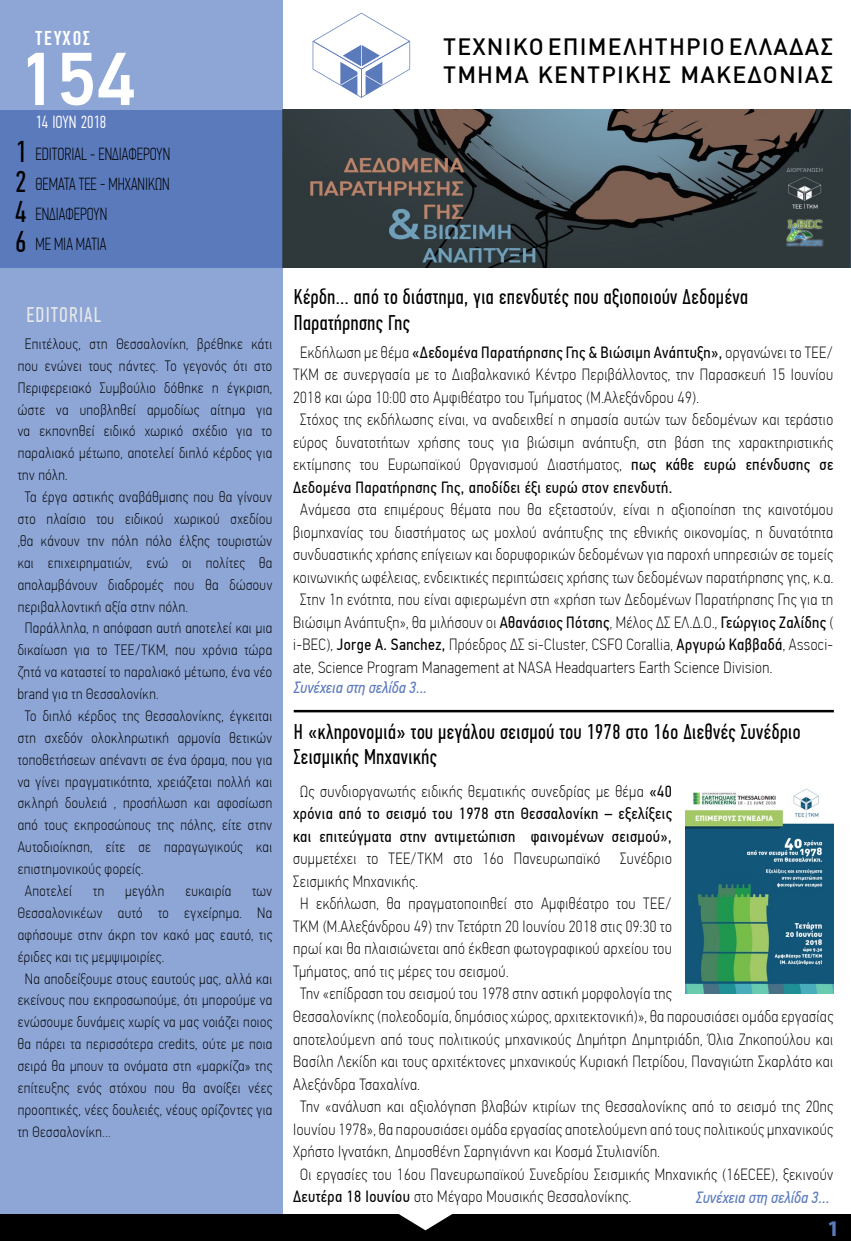
<style>
.page{position:relative;width:851px;height:1241px;background:#fff}
.page>*{position:absolute;margin:0;border:0;box-sizing:border-box;transform-origin:0 0}
.t1{font:500 75px "PF Din Text Pro";color:#fff}
.t2{font:30px/29.9px "PF Din Text Comp Pro";color:#000;text-align:justify}
.t3{font:500 23.12px/27.8px "DIN Greek";letter-spacing:.05em;color:#000}
.t4{font:700 22.5px "Myriad Pro";color:#5b7abc}
.t5{font:21.25px/25.5px "PF Din Text Comp Pro";letter-spacing:.025em;color:#000}
.t6{font:21.25px "PF Din Text Comp Pro";letter-spacing:.055em;color:#e6e7e8}
.t7{font:500 20px "PF Din Text Comp Pro";letter-spacing:.1em;color:#fff}
.t8{font:100 17.5px/30px "PF Din Text Comp Pro";color:#000}
.t9{font:300 17.5px "PF Din Text Comp Pro";color:#fff}
.t10{font:100 16.25px "PF Din Text Cond Pro";letter-spacing:.025em;color:#000}
.t11{font:16.25px/22.5px "PF Din Text Cond Pro";letter-spacing:.025em;color:#000;text-align:center}
.t12{font:italic 16.25px "PF Din Text Cond Pro";color:#5b7abc}
.t13{font:100 15px "PF Din Text Cond Pro";letter-spacing:.025em;color:#000}
.s1{font-weight:100}
.s2{font-weight:400}
</style>
<div class="page">
<div style="left:0;top:0;width:282px;height:1240px;background:#8ea6d6"></div>
<div style="left:0;top:110px;width:850px;height:157px;background:#5b7abc"></div>
<div style="left:0;top:1214px;width:850px;height:26px;background:#000"></div>
<svg style="left:312px;top:13px;width:98px;height:85px"></svg>
<svg style="left:399px;top:1214px;width:53px;height:16px"></svg>
<hr style="left:294px;top:709px;width:539px;height:3px;background:#000">
<img style="left:685px;top:788px;width:148px;height:204px">
<img style="left:282px;top:110px;width:568px;height:157px">
<p class="t7" style="left:35px;top:27px;width:56px">ΤΕΥΧΟΣ</p>
<h1 class="t1" style="left:18px;top:34px;width:120px">154</h1>
<p class="t9" style="left:35px;top:112px;width:72px">14 ΙΟΥΝ 2018</p>
<h2 class="t2" style="left:15px;top:137px;width:13px">1<br>2<br>4<br>6</h2>
<p class="t8" style="left:35px;top:139px;width:136px">EDITORIAL - ΕΝΔΙΑΦΕΡΟΥΝ<br>Θέματα τεε - μηχανι κων<br>ΕΝΔΙΑΦΕΡΟΥΝ<br>ME MIA MATIA</p>
<h3 class="t6" style="left:27px;top:302px;width:76px">EDITORIAL</h3>
<p class="t13" style="left:25px;top:335px;width:249px">Επιτέλους, στη Θεσσαλονίκη, βρέθηκε κάτι</p>
<p class="t13" style="left:18px;top:357px;width:256px">που ενώνει τους πάντες. Το γεγονός ότι στο</p>
<p class="t13" style="left:18px;top:379px;width:256px">Περιφερειακό Συμβούλιο δόθηκε η έγκριση,</p>
<p class="t13" style="left:18px;top:401px;width:256px">ώστε να υποβληθεί αρμοδίως αίτημα για</p>
<p class="t13" style="left:18px;top:422px;width:256px">να εκπονηθεί ειδικό χωρικό σχέδιο για το</p>
<p class="t13" style="left:18px;top:444px;width:256px">παραλιακό μέτωπο, αποτελεί διπλό κέρδος για</p>
<p class="t13" style="left:18px;top:466px;width:51px">την πόλη.</p>
<p class="t13" style="left:25px;top:488px;width:249px">Τα έργα αστικής αναβάθμισης που θα γίνουν</p>
<p class="t13" style="left:18px;top:510px;width:256px">στο πλαίσιο του ειδικού χωρικού σχεδίου</p>
<p class="t13" style="left:18px;top:532px;width:256px">,θα κάνουν την πόλη πόλο έλξης τουριστών</p>
<p class="t13" style="left:18px;top:554px;width:256px">και επιχειρηματιών, ενώ οι πολίτες θα</p>
<p class="t13" style="left:18px;top:576px;width:256px">απολαμβάνουν διαδρομές που θα δώσουν</p>
<p class="t13" style="left:18px;top:597px;width:171px">περιβαλλοντική αξία στην πόλη.</p>
<p class="t13" style="left:25px;top:619px;width:249px">Παράλληλα, η απόφαση αυτή αποτελεί και μια</p>
<p class="t13" style="left:18px;top:641px;width:256px">δικαίωση για το ΤΕΕ/ΤΚΜ, που χρόνια τώρα</p>
<p class="t13" style="left:18px;top:663px;width:256px">ζητά να καταστεί το παραλιακό μέτωπο, ένα νέο</p>
<p class="t13" style="left:18px;top:685px;width:142px">brand για τη Θεσσαλονίκη.</p>
<p class="t13" style="left:25px;top:707px;width:249px">Το διπλό κέρδος της Θεσσαλονίκης, έγκειται</p>
<p class="t13" style="left:18px;top:729px;width:256px">στη σχεδόν ολοκληρωτική αρμονία θετικών</p>
<p class="t13" style="left:18px;top:750px;width:256px">τοποθετήσεων απέναντι σε ένα όραμα, που για</p>
<p class="t13" style="left:18px;top:772px;width:256px">να γίνει πραγματικότητα, χρειάζεται πολλή και</p>
<p class="t13" style="left:18px;top:794px;width:256px">σκληρή δουλειά , προσήλωση και αφοσίωση</p>
<p class="t13" style="left:18px;top:816px;width:256px">από τους εκπροσώπους της πόλης, είτε στην</p>
<p class="t13" style="left:18px;top:838px;width:256px">Αυτοδιοίκηση, είτε σε παραγωγικούς και</p>
<p class="t13" style="left:18px;top:860px;width:127px">επιστημονικούς φορείς.</p>
<p class="t13" style="left:25px;top:882px;width:49px">Αποτελεί</p>
<p class="t13" style="left:93px;top:882px;width:13px">τη</p>
<p class="t13" style="left:125px;top:882px;width:41px">μεγάλη</p>
<p class="t13" style="left:185px;top:882px;width:47px">ευκαιρία</p>
<p class="t13" style="left:252px;top:882px;width:21px">των</p>
<p class="t13" style="left:18px;top:904px;width:256px">Θεσσαλονικέων αυτό το εγχείρημα. Να</p>
<p class="t13" style="left:18px;top:925px;width:256px">αφήσουμε στην άκρη τον κακό μας εαυτό, τις</p>
<p class="t13" style="left:18px;top:947px;width:148px">έριδες και τις μεμψιμοιρίες.</p>
<p class="t13" style="left:25px;top:969px;width:249px">Να αποδείξουμε στους εαυτούς μας, αλλά και</p>
<p class="t13" style="left:18px;top:991px;width:256px">εκείνους που εκπροσωπούμε, ότι μπορούμε να</p>
<p class="t13" style="left:18px;top:1013px;width:256px">ενώσουμε δυνάμεις χωρίς να μας νοιάζει ποιος</p>
<p class="t13" style="left:18px;top:1035px;width:256px">θα πάρει τα περισσότερα credits, ούτε με ποια</p>
<p class="t13" style="left:18px;top:1057px;width:256px">σειρά θα μπουν τα ονόματα στη «μαρκίζα» της</p>
<p class="t13" style="left:18px;top:1079px;width:256px">επίτευξης ενός στόχου που θα ανοίξει νέες</p>
<p class="t13" style="left:18px;top:1100px;width:256px">προοπτικές, νέες δουλειές, νέους ορίζοντες για</p>
<p class="t13" style="left:18px;top:1122px;width:94px">τη Θεσσαλονίκη…</p>
<h3 class="t3" style="left:443px;top:33px;width:391px">ΤΕΧΝΙΚΟ ΕΠΙΜΕΛΗΤΗΡΙΟ ΕΛΛΑΔΑΣ<br>ΤΜΗΜΑ ΚΕΝΤΡΙΚΗΣ ΜΑΚΕΔΟΝΙΑΣ</h3>
<h3 class="t5" style="left:294px;top:284px;width:456px">Κέρδη… από το διάστημα, για επενδυτές που αξιοποιούν Δεδομένα<br>Παρατήρησης Γης</h3>
<p class="t11" style="left:300px;top:341px;width:534px"><span class="s1">Εκδήλωση με θέμα</span> «Δεδομένα Παρατήρησης Γης &amp; Βιώσιμη Ανάπτυξη», <span class="s1">οργανώνει το ΤΕΕ/</span></p>
<p class="t10" style="left:293px;top:365px;width:541px">ΤΚΜ σε συνεργασία με το Διαβαλκανικό Κέντρο Περιβάλλοντος, την Παρασκευή 15 Ιουνίου</p>
<p class="t10" style="left:293px;top:388px;width:407px">2018 και ώρα 10:00 στο Αμφιθέατρο του Τμήματος (Μ.Αλεξάνδρου 49).</p>
<p class="t10" style="left:300px;top:410px;width:534px">Στόχος της εκδήλωσης είναι, να αναδειχθεί η σημασία αυτών των δεδομένων και τεράστιο</p>
<p class="t10" style="left:293px;top:433px;width:541px">εύρος δυνατοτήτων χρήσης τους για βιώσιμη ανάπτυξη, στη βάση της χαρακτηριστικής</p>
<p class="t10" style="left:293px;top:455px;width:541px">εκτίμησης του Ευρωπαϊκού Οργανισμού Διαστήματος, <span class="s2">πως κάθε ευρώ επένδυσης σε</span></p>
<p class="t11" style="left:293px;top:476px;width:380px">Δεδομένα Παρατήρησης Γης, αποδίδει έξι ευρώ στον επενδυτή.</p>
<p class="t10" style="left:300px;top:500px;width:534px">Ανάμεσα στα επιμέρους θέματα που θα εξεταστούν, είναι η αξιοποίηση της καινοτόμου</p>
<p class="t10" style="left:293px;top:523px;width:541px">βιομηχανίας του διαστήματος ως μοχλού ανάπτυξης της εθνικής οικονομίας, η δυνατότητα</p>
<p class="t10" style="left:293px;top:545px;width:541px">συνδυαστικής χρήσης επίγειων και δορυφορικών δεδομένων για παροχή υπηρεσιών σε τομείς</p>
<p class="t10" style="left:293px;top:568px;width:541px">κοινωνικής ωφέλειας, ενδεικτικές περιπτώσεις χρήσης των δεδομένων παρατήρησης γης, κ.α.</p>
<p class="t10" style="left:300px;top:590px;width:534px">Στην 1η ενότητα, που είναι αφιερωμένη στη «χρήση των Δεδομένων Παρατήρησης Γης για τη</p>
<p class="t10" style="left:293px;top:613px;width:541px">Βιώσιμη Ανάπτυξη», θα μιλήσουν οι <span class="s2">Αθανάσιος Πότσης</span>, Μέλος ΔΣ ΕΛ.Δ.Ο., <span class="s2">Γεώργιος Ζαλίδης</span> (</p>
<p class="t10" style="left:293px;top:635px;width:541px">i-BEC), <span class="s2">Jorge A. Sanchez,</span> Πρόεδρος ΔΣ si-Cluster, CSFO Corallia, <span class="s2">Αργυρώ Καββαδά</span>, Associ-</p>
<p class="t10" style="left:293px;top:658px;width:480px">ate, Science Program Management at NASA Headquarters Earth Science Division.</p>
<p class="t12" style="left:294px;top:678px;width:135px">Συνέχεια στη σελίδα 3...</p>
<h3 class="t5" style="left:294px;top:718px;width:508px">Η «κληρονομιά» του μεγάλου σεισμού του 1978 στο 16ο Διεθνές Συνέδριο<br>Σεισμικής Μηχανικής</h3>
<p class="t11" style="left:293px;top:779px;width:380px"><span class="s1">Ως συνδιοργανωτής ειδικής θεματικής συνεδρίας με θέμα</span> «40 χρόνια από το σεισμό του 1978 στη Θεσσαλονίκη – εξελίξεις και επιτεύγματα στην αντιμετώπιση φαινομένων σεισμού»,</p>
<p class="t10" style="left:293px;top:849px;width:380px">συμμετέχει το ΤΕΕ/ΤΚΜ στο 16ο Πανευρωπαϊκό Συνέδριο</p>
<p class="t10" style="left:293px;top:871px;width:126px">Σεισμικής Μηχανικής.</p>
<p class="t10" style="left:300px;top:894px;width:373px">Η εκδήλωση, θα πραγματοποιηθεί στο Αμφιθέατρο του ΤΕΕ/</p>
<p class="t10" style="left:293px;top:916px;width:380px">ΤΚΜ (Μ.Αλεξάνδρου 49) την Τετάρτη 20 Ιουνίου 2018 στις 09:30 το</p>
<p class="t10" style="left:293px;top:939px;width:380px">πρωί και θα πλαισιώνεται από έκθεση φωτογραφικού αρχείου του</p>
<p class="t10" style="left:293px;top:961px;width:217px">Τμήματος, από τις μέρες του σεισμού.</p>
<p class="t10" style="left:300px;top:984px;width:373px">Την «επίδραση του σεισμού του 1978 στην αστική μορφολογία της</p>
<p class="t10" style="left:293px;top:1006px;width:541px">Θεσσαλονίκης (πολεοδομία, δημόσιος χώρος, αρχιτεκτονική)», θα παρουσιάσει ομάδα εργασίας</p>
<p class="t10" style="left:293px;top:1029px;width:541px">αποτελούμενη από τους πολιτικούς μηχανικούς Δημήτρη Δημητριάδη, Όλια Ζηκοπούλου και</p>
<p class="t10" style="left:293px;top:1052px;width:541px">Βασίλη Λεκίδη και τους αρχιτέκτονες μηχανικούς Κυριακή Πετρίδου, Παναγιώτη Σκαρλάτο και</p>
<p class="t10" style="left:293px;top:1074px;width:128px">Αλεξάνδρα Τσαχαλίνα.</p>
<p class="t10" style="left:300px;top:1097px;width:534px">Την «ανάλυση και αξιολόγηση βλαβών κτιρίων της Θεσσαλονίκης από το σεισμό της 20ης</p>
<p class="t10" style="left:293px;top:1119px;width:541px">Ιουνίου 1978», θα παρουσιάσει ομάδα εργασίας αποτελούμενη από τους πολιτικούς μηχανικούς</p>
<p class="t10" style="left:293px;top:1142px;width:368px">Χρήστο Ιγνατάκη, Δημοσθένη Σαρηγιάννη και Κοσμά Στυλιανίδη.</p>
<p class="t10" style="left:300px;top:1164px;width:534px">Οι εργασίες του 16ου Πανευρωπαϊκού Συνεδρίου Σεισμικής Μηχανικής (16ECEE), ξεκινούν</p>
<p class="t10" style="left:293px;top:1187px;width:339px"><span class="s2">Δευτέρα 18 Ιουνίου</span> στο Μέγαρο Μουσικής Θεσσαλονίκης.</p>
<p class="t12" style="left:696px;top:1187px;width:135px">Συνέχεια στη σελίδα 3...</p>
<h3 class="t4" style="left:826px;top:1213px;width:14px">1</h3>
</div>
